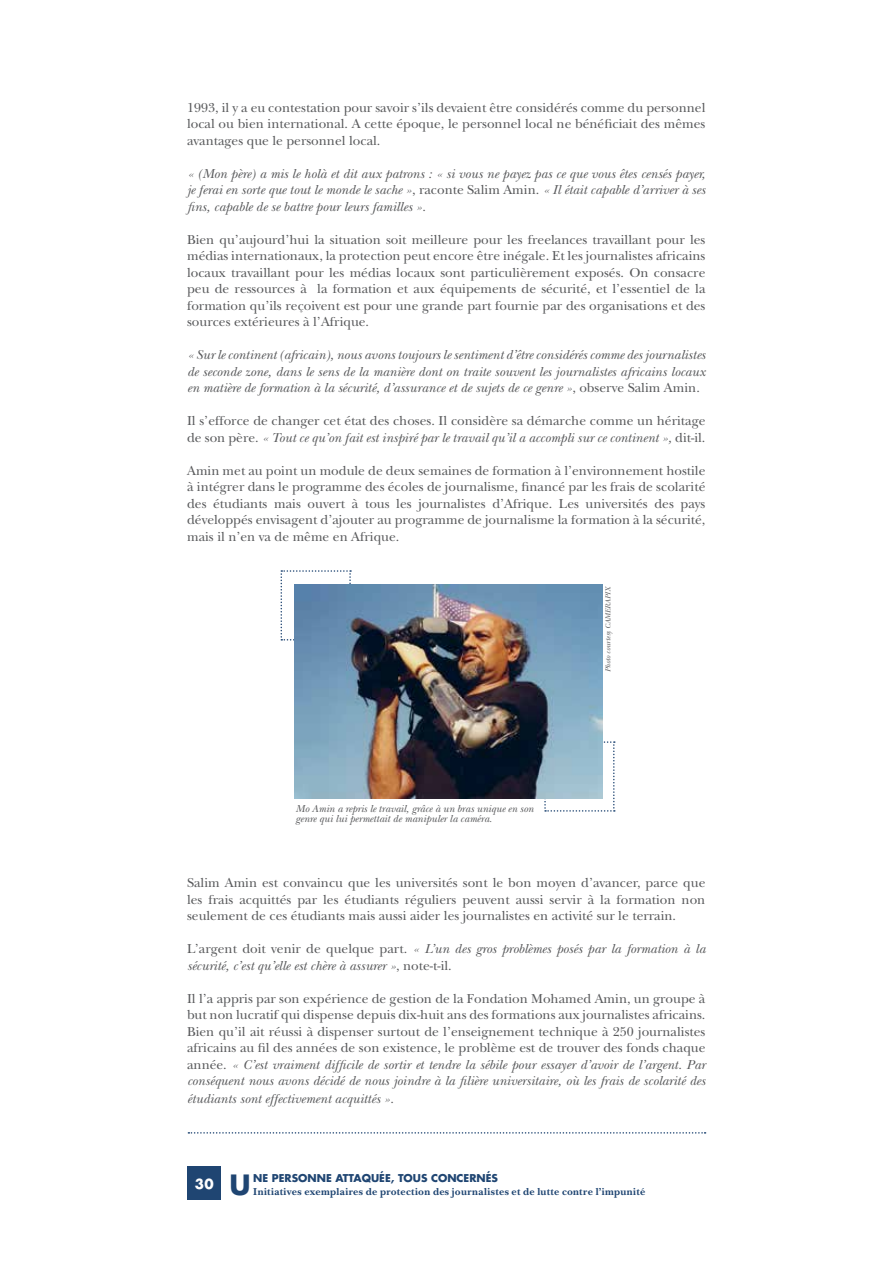
<style>
.page{position:relative;width:893px;height:1263px;background:#fff}
.page>*{position:absolute;margin:0;border:0;box-sizing:border-box;transform-origin:0 0}
.t1{font:13.5px/16.5px "New Baskerville";color:#58595b;text-align:justify}
.t2{font:italic 13.5px/16.5px "New Baskerville";color:#58595b;text-align:justify}
.t3{font:700 13.5px "Futura";color:#fff}
.t4{font:italic 10.5px/10.5px "New Baskerville";color:#58595b}
.t5{font:700 10.5px "New Baskerville";letter-spacing:.03em;color:#1f4572}
.t6{font:700 10.5px "Futura";color:#1f4572}
.t7{font:italic 7.5px "New Baskerville";color:#58595b}
.s1{font-style:normal}
.s2{font-style:italic}
.s3{font-size:27.15px;color:#1f4572}
</style>
<div class="page">
<svg style="left:281px;top:570px;width:70px;height:70px"></svg>
<svg style="left:544px;top:741px;width:71px;height:71px"></svg>
<img style="left:295px;top:585px;width:307px;height:214px">
<svg style="left:188px;top:1132px;width:518px;height:1px"></svg>
<div style="left:188px;top:1167px;width:33px;height:33px;background:#1f4572"></div>
<p class="t1" style="left:187px;top:99px;width:520px">1993, il y a eu contestation pour savoir s’ils devaient être considérés comme du personnel local ou bien international. A cette époque, le personnel local ne bénéficiait des mêmes avantages que le personnel local.</p>
<p class="t2" style="left:187px;top:165px;width:520px">« (Mon père) a mis le holà et dit aux patrons : « si vous ne payez pas ce que vous êtes censés payer, je ferai en sorte que tout le monde le sache »<span class="s1">, raconte Salim Amin.</span> « Il était capable d’arriver à ses fins, capable de se battre pour leurs familles ».</p>
<p class="t1" style="left:187px;top:231px;width:520px">Bien qu’aujourd’hui la situation soit meilleure pour les freelances travaillant pour les médias internationaux, la protection peut encore être inégale. Et les journalistes africains locaux travaillant pour les médias locaux sont particulièrement exposés. On consacre peu de ressources à la formation et aux équipements de sécurité, et l’essentiel de la formation qu’ils reçoivent est pour une grande part fournie par des organisations et des sources extérieures à l’Afrique.</p>
<p class="t2" style="left:187px;top:347px;width:520px">« Sur le continent (africain), nous avons toujours le sentiment d’être considérés comme des journalistes de seconde zone, dans le sens de la manière dont on traite souvent les journalistes africains locaux en matière de formation à la sécurité, d’assurance et de sujets de ce genre »<span class="s1">, observe Salim Amin.</span></p>
<p class="t1" style="left:187px;top:413px;width:520px">Il s’efforce de changer cet état des choses. Il considère sa démarche comme un héritage de son père. <span class="s2">« Tout ce qu’on fait est inspiré par le travail qu’il a accompli sur ce continent »,</span> dit-il.</p>
<p class="t1" style="left:187px;top:462px;width:520px">Amin met au point un module de deux semaines de formation à l’environnement hostile à intégrer dans le programme des écoles de journalisme, financé par les frais de scolarité des étudiants mais ouvert à tous les journalistes d’Afrique. Les universités des pays développés envisagent d’ajouter au programme de journalisme la formation à la sécurité, mais il n’en va de même en Afrique.</p>
<p class="t4" style="left:296px;top:803px;width:240px">Mo Amin a repris le travail, grâce à un bras unique en son genre qui lui permettait de manipuler la caméra.</p>
<p class="t7" style="left:604px;top:672px;width:87px;rotate:-90deg">Photo courtesy CAMERAPIX</p>
<p class="t1" style="left:187px;top:875px;width:520px">Salim Amin est convaincu que les universités sont le bon moyen d’avancer, parce que les frais acquittés par les étudiants réguliers peuvent aussi servir à la formation non seulement de ces étudiants mais aussi aider les journalistes en activité sur le terrain.</p>
<p class="t2" style="left:187px;top:941px;width:520px"><span class="s1">L’argent doit venir de quelque part.</span> « L’un des gros problèmes posés par la formation à la sécurité, c’est qu’elle est chère à assurer »<span class="s1">, note-t-il.</span></p>
<p class="t1" style="left:187px;top:990px;width:520px">Il l’a appris par son expérience de gestion de la Fondation Mohamed Amin, un groupe à but non lucratif qui dispense depuis dix-huit ans des formations aux journalistes africains.<br>Bien qu’il ait réussi à dispenser surtout de l’enseignement technique à 250 journalistes africains au fil des années de son existence, le problème est de trouver des fonds chaque année. <span class="s2">« C’est vraiment difficile de sortir et tendre la sébile pour essayer d’avoir de l’argent. Par conséquent nous avons décidé de nous joindre à la filière universitaire, où les frais de scolarité des</span></p>
<p class="t2" style="left:187px;top:1091px;width:208px">étudiants sont effectivement acquittés ».</p>
<p class="t3" style="left:195px;top:1174px;width:57px">30 <span class="s3">U</span></p>
<p class="t6" style="left:253px;top:1171px;width:246px">NE PERSONNE ATTAQUÉE, TOUS CONCERNÉS</p>
<p class="t5" style="left:253px;top:1185px;width:394px">Initiatives exemplaires de protection des journalistes et de lutte contre l’impunité</p>
</div>
